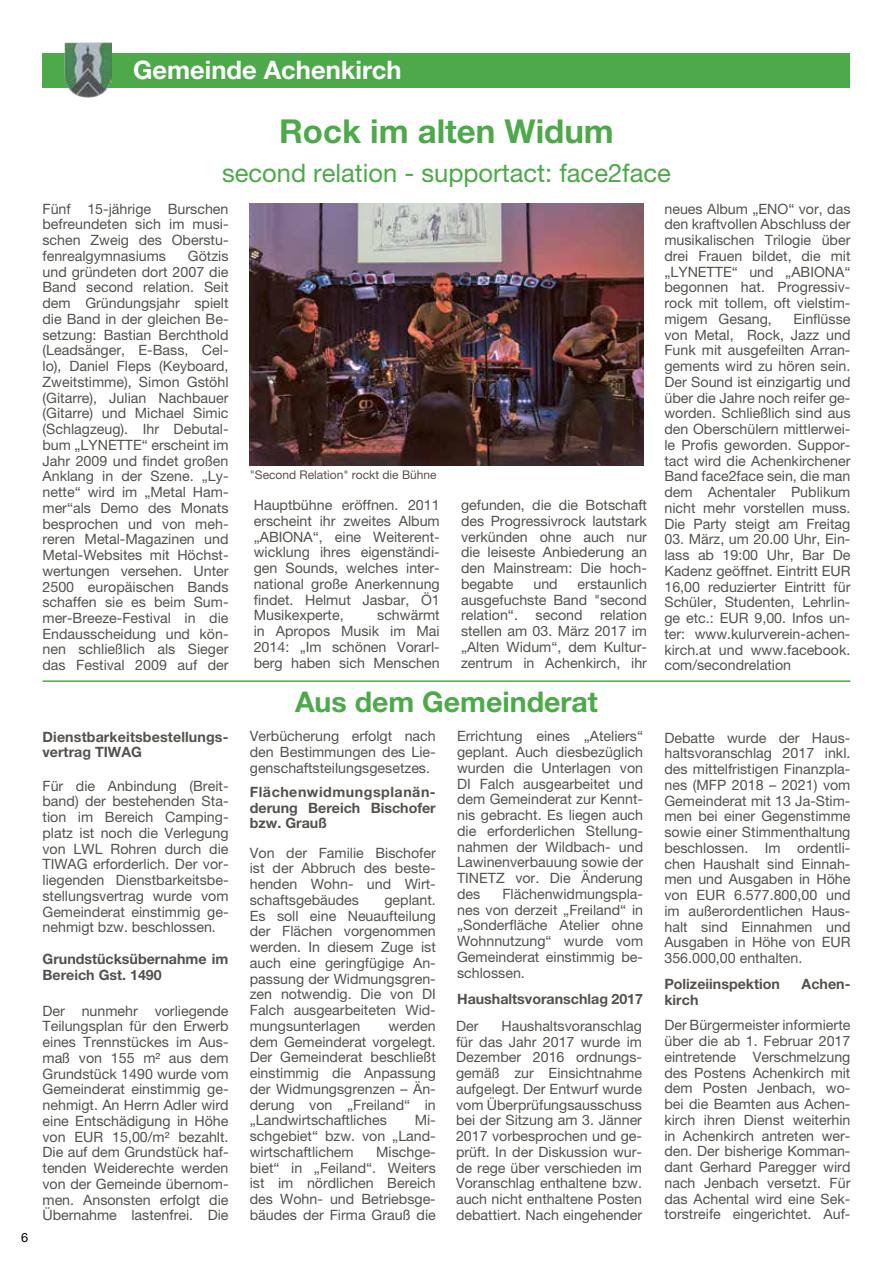
<style>
.page{position:relative;width:893px;height:1263px;background:#fff}
.page>*{position:absolute;margin:0;border:0;box-sizing:border-box;transform-origin:0 0}
.t1{font:700 33px "Helvetica Neue LT Pro";color:#4da94a}
.t2{font:700 28.5px "Helvetica Neue LT Pro";color:#4da94a}
.t3{font:25.5px "Helvetica Neue LT Pro";color:#4da94a}
.t4{font:700 25.5px "Helvetica Neue LT Pro";color:#fff}
.t5{font:14.25px/15.8px "Helvetica Neue LT Pro";color:#55524e;text-align:justify}
.t6{font:700 14.25px/15.8px "Helvetica Neue LT Pro";color:#55524e}
.t7{font:12.75px "Helvetica Neue LT Pro";color:#000}
.t8{font:12px "Helvetica Neue LT Pro";color:#55524e}
</style>
<div class="page">
<div style="left:43px;top:53px;width:807px;height:34px;background:#4da94a"></div>
<img style="left:64px;top:43px;width:48px;height:55px">
<img style="left:250px;top:203px;width:393px;height:263px">
<hr style="left:43px;top:680px;width:807px;height:2px;background:#4da94a">
<h3 class="t4" style="left:133px;top:54px;width:270px">Gemeinde Achenkirch</h3>
<p class="t7" style="left:21px;top:1229px;width:9px">6</p>
<h1 class="t1" style="left:279px;top:110px;width:336px">Rock im alten Widum</h1>
<h3 class="t3" style="left:222px;top:158px;width:450px">second relation - supportact: face2face</h3>
<p class="t5" style="left:43px;top:200px;width:188px">Fünf 15-jährige Burschen befreundeten sich im musi&shy;schen Zweig des Oberstu&shy;fenrealgymnasiums</p>
<p class="t5" style="left:664px;top:200px;width:188px">neues Album „ENO“ vor, das den kraftvollen Abschluss der musikalischen Trilogie über drei Frauen bildet, die mit „LYNETTE“ und „ABIONA“ begonnen hat. Progressiv&shy;rock mit tollem, oft vielstim&shy;migem Gesang,</p>
<p class="t5" style="left:43px;top:248px;width:188px;text-indent:145px">Götzis und gründeten dort 2007 die Band second relation. Seit dem Gründungsjahr spielt die Band in der gleichen Be&shy;setzung: Bastian Berchthold (Leadsänger, E-Bass, Cel&shy;lo), Daniel Fleps (Keyboard, Zweitstimme), Simon Gstöhl (Gitarre), Julian Nachbauer (Gitarre) und Michael Simic (Schlagzeug). Ihr Debutal&shy;bum „LYNETTE“ erscheint im Jahr 2009 und findet großen Anklang in der Szene. „Ly&shy;nette“ wird im „Metal Ham&shy;mer“als Demo des Monats besprochen und von meh&shy;reren Metal-Magazinen und Metal-Websites mit Höchst&shy;wertungen versehen. Unter 2500 europäischen Bands schaffen sie es beim Sum&shy;mer-Breeze-Festival in die Endausscheidung und kön&shy;nen schließlich als Sieger das Festival 2009 auf der</p>
<p class="t5" style="left:664px;top:311px;width:188px;text-indent:129px">Einflüsse von Metal, Rock, Jazz und Funk mit ausgefeilten Arran&shy;gements wird zu hören sein.<br>Der Sound ist einzigartig und über die Jahre noch reifer ge&shy;worden. Schließlich sind aus den Oberschülern mittlerwei&shy;le Profis geworden. Suppor&shy;tact wird die Achenkirchener Band face2face sein, die man dem Achentaler Publikum nicht mehr vorstellen muss.<br>Die Party steigt am Freitag</p>
<p class="t5" style="left:664px;top:531px;width:188px">03. März, um 20.00 Uhr, Ein&shy;lass ab 19:00 Uhr, Bar De Kadenz geöffnet. Eintritt EUR 16,00 reduzierter Eintritt für Schüler, Studenten, Lehrlin&shy;ge etc.: EUR 9,00. Infos un&shy;ter: www.kulurverein-achen&shy;kirch.at und www.facebook. com/secondrelation</p>
<p class="t8" style="left:250px;top:467px;width:188px">"Second Relation" rockt die Bühne</p>
<p class="t5" style="left:461px;top:497px;width:188px">gefunden, die die Botschaft des Progressivrock lautstark verkünden ohne auch nur die leiseste Anbiederung an den Mainstream: Die hoch&shy;begabte</p>
<p class="t5" style="left:254px;top:497px;width:188px">Hauptbühne eröffnen. 2011 erscheint ihr zweites Album „ABIONA“, eine Weiterent&shy;wicklung ihres eigenständi&shy;gen Sounds, welches inter&shy;national große Anerkennung findet. Helmut Jasbar, Ö1<br>Musikexperte,</p>
<p class="t5" style="left:461px;top:576px;width:188px;text-indent:117px">erstaunlich ausgefuchste Band "second relation“. second relation stellen am 03. März 2017 im „Alten Widum“, dem Kultur&shy;zentrum in Achenkirch, ihr</p>
<p class="t5" style="left:533px;top:576px;width:26px">und</p>
<p class="t5" style="left:254px;top:607px;width:188px;text-indent:123px">schwärmt in Apropos Musik im Mai 2014: „Im schönen Vorarl&shy;berg haben sich Menschen</p>
<p class="t6" style="left:43px;top:728px;width:188px">Dienstbarkeitsbestellungs&shy;vertrag TIWAG</p>
<p class="t5" style="left:43px;top:777px;width:188px">Für die Anbindung (Breit&shy;band) der bestehenden Sta&shy;tion im Bereich Camping&shy;platz ist noch die Verlegung von LWL Rohren durch die TIWAG erforderlich. Der vor&shy;liegenden Dienstbarkeitsbe&shy;stellungsvertrag wurde vom Gemeinderat einstimmig ge&shy;nehmigt bzw. beschlossen.</p>
<p class="t6" style="left:43px;top:950px;width:188px">Grundstücksübernahme im<br>Bereich Gst. 1490</p>
<p class="t5" style="left:43px;top:1002px;width:188px">Der nunmehr vorliegende Teilungsplan für den Erwerb eines Trennstückes im Aus&shy;maß von 155 m² aus dem Grundstück 1490 wurde vom Gemeinderat einstimmig ge&shy;nehmigt. An Herrn Adler wird eine Entschädigung in Höhe von EUR 15,00/m² bezahlt.<br>Die auf dem Grundstück haf&shy;tenden Weiderechte werden von der Gemeinde übernom&shy;men. Ansonsten erfolgt die Übernahme lastenfrei. Die</p>
<h2 class="t2" style="left:295px;top:684px;width:304px">Aus dem Gemeinderat</h2>
<p class="t5" style="left:250px;top:728px;width:188px">Verbücherung erfolgt nach den Bestimmungen des Lie&shy;genschaftsteilungsgesetzes.</p>
<p class="t6" style="left:250px;top:783px;width:188px;text-align:justify">Flächenwidmungsplanän&shy;derung Bereich Bischofer bzw. Grauß</p>
<p class="t5" style="left:250px;top:844px;width:188px">Von der Familie Bischofer ist der Abbruch des beste&shy;henden Wohn- und Wirt&shy;schaftsgebäudes</p>
<p class="t5" style="left:250px;top:892px;width:188px;text-indent:135px">geplant.<br>Es soll eine Neuaufteilung der Flächen vorgenommen werden. In diesem Zuge ist auch eine geringfügige An&shy;passung der Widmungsgren&shy;zen notwendig. Die von DI Falch ausgearbeiteten Wid&shy;mungsunterlagen</p>
<p class="t5" style="left:250px;top:1018px;width:188px;text-indent:139px">werden dem Gemeinderat vorgelegt.<br>Der Gemeinderat beschließt einstimmig die Anpassung der Widmungsgrenzen – Än&shy;derung von „Freiland“ in „Landwirtschaftliches</p>
<p class="t5" style="left:250px;top:1112px;width:188px;text-indent:165px">Mi&shy;schgebiet“ bzw. von „Land&shy;wirtschaftlichem</p>
<p class="t5" style="left:250px;top:1144px;width:188px;text-indent:126px">Mischge&shy;biet“ in „Feiland“. Weiters ist im nördlichen Bereich des Wohn- und Betriebsge&shy;bäudes der Firma Grauß die</p>
<p class="t5" style="left:457px;top:728px;width:188px">Errichtung eines „Ateliers“ geplant. Auch diesbezüglich wurden die Unterlagen von DI Falch ausgearbeitet und dem Gemeinderat zur Kennt&shy;nis gebracht. Es liegen auch die erforderlichen Stellung&shy;nahmen der Wildbach- und Lawinenverbauung sowie der TINETZ vor. Die Änderung des</p>
<p class="t5" style="left:457px;top:886px;width:188px;text-indent:45px">Flächenwidmungspla&shy;nes von derzeit „Freiland“ in „Sonderfläche Atelier ohne Wohnnutzung“ wurde vom Gemeinderat einstimmig be&shy;schlossen.</p>
<p class="t6" style="left:457px;top:990px;width:188px">Haushaltsvoranschlag 2017</p>
<p class="t5" style="left:456px;top:1018px;width:24px">Der</p>
<p class="t5" style="left:456px;top:1018px;width:188px;text-indent:45px">Haushaltsvoranschlag für das Jahr 2017 wurde im Dezember 2016 ordnungs&shy;gemäß zur Einsichtnahme aufgelegt. Der Entwurf wurde vom Überprüfungsausschuss bei der Sitzung am 3. Jänner 2017 vorbesprochen und ge&shy;prüft. In der Diskussion wur&shy;de rege über verschieden im Voranschlag enthaltene bzw. auch nicht enthaltene Posten debattiert. Nach eingehender</p>
<p class="t5" style="left:664px;top:729px;width:188px">Debatte wurde der Haus&shy;haltsvoranschlag 2017 inkl. des mittelfristigen Finanzpla&shy;nes (MFP 2018 – 2021) vom Gemeinderat mit 13 Ja-Stim&shy;men bei einer Gegenstimme sowie einer Stimmenthaltung beschlossen. Im ordentli&shy;chen Haushalt sind Einnah&shy;men und Ausgaben in Höhe von EUR 6.577.800,00 und im außerordentlichen Haus&shy;halt sind Einnahmen und Ausgaben in Höhe von EUR 356.000,00 enthalten.</p>
<p class="t6" style="left:664px;top:976px;width:117px">Polizeiinspektion</p>
<p class="t6" style="left:802px;top:976px;width:50px">Achen-</p>
<p class="t6" style="left:664px;top:992px;width:36px">kirch</p>
<p class="t5" style="left:664px;top:1017px;width:188px">Der Bürgermeister informierte über die ab 1. Februar 2017 eintretende Verschmelzung des Postens Achenkirch mit dem Posten Jenbach, wo&shy;bei die Beamten aus Achen&shy;kirch ihren Dienst weiterhin in Achenkirch antreten wer&shy;den. Der bisherige Komman&shy;dant Gerhard Paregger wird nach Jenbach versetzt. Für das Achental wird eine Sek&shy;torstreife eingerichtet. Auf-</p>
</div>
